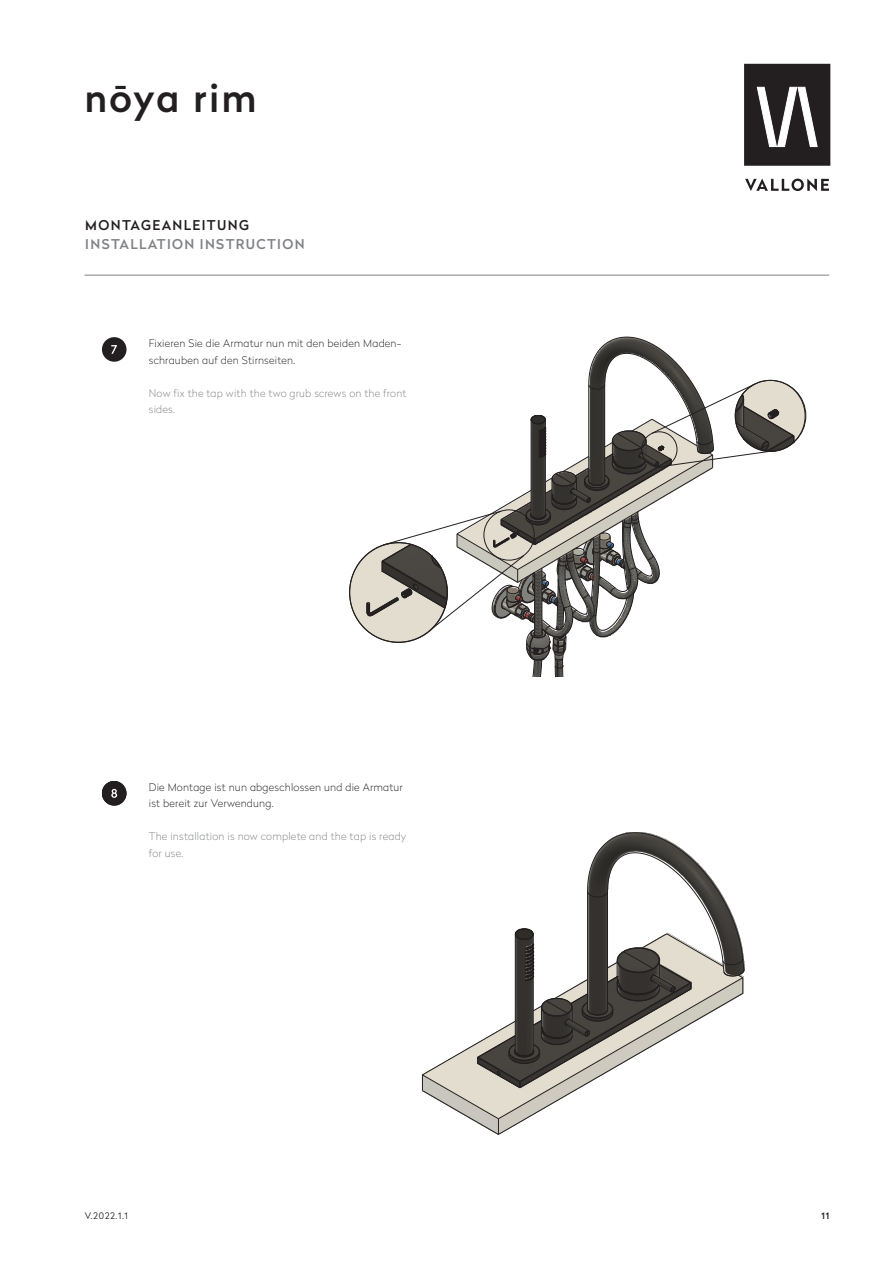
<style>
.page{position:relative;width:893px;height:1263px;background:#fff}
.page>*{position:absolute;margin:0;border:0;box-sizing:border-box;transform-origin:0 0}
.t1{font:500 38.55px "Radikal";letter-spacing:.06em;color:#231f20}
.t2{font:500 13.5px "Radikal";letter-spacing:.1em;color:#808285}
.t3{font:500 13.5px "Radikal";letter-spacing:.1em;color:#231f20}
.Fließtext_DE{font:100 10.5px/16.5px "Radikal";letter-spacing:.02em;color:#231f20}
.Fließtext_EN{font:100 10.5px/16.5px "Radikal";letter-spacing:.02em;color:#808285}
.t4{font:300 9px "Radikal";color:#231f20}
.t5{font:500 9px "Radikal";color:#231f20}
</style>
<div class="page">
<svg style="left:745px;top:179px;width:84px;height:12px"></svg>
<div style="left:745px;top:65px;width:84px;height:99px;background:#231f20"></div>
<div style="left:744px;top:64px;width:86px;height:102px;border:3px solid #231f20"></div>
<svg style="left:757px;top:87px;width:61px;height:60px"></svg>
<hr style="left:84px;top:275px;width:745px;height:1px;background:#808285">
<div style="left:102px;top:781px;width:24px;height:24px;border:1px solid #231f20;border-radius:50%"></div>
<div style="left:102px;top:337px;width:25px;height:25px;background:#231f20;border-radius:50%"></div>
<svg style="left:111px;top:345px;width:6px;height:9px"></svg>
<div style="left:102px;top:781px;width:25px;height:25px;background:#231f20;border-radius:50%"></div>
<svg style="left:111px;top:789px;width:6px;height:9px"></svg>
<svg style="left:422px;top:832px;width:323px;height:303px"></svg>
<svg style="left:349px;top:336px;width:457px;height:341px"></svg>
<h1 class="t1" style="left:84px;top:70px;width:174px">nōya rim</h1>
<p class="t3" style="left:85px;top:215px;width:165px">MONTAGEANLEITUNG</p>
<p class="t2" style="left:85px;top:235px;width:221px">INSTALLATION INSTRUCTION</p>
<p class="Fließtext_DE" style="left:149px;top:335px;width:254px">Fixieren Sie die Armatur nun mit den beiden Maden&shy;schrauben auf den Stirnseiten.</p>
<p class="Fließtext_EN" style="left:149px;top:384px;width:259px">Now fix the tap with the two grub screws on the front sides.</p>
<p class="Fließtext_DE" style="left:149px;top:778px;width:255px">Die Montage ist nun abgeschlossen und die Armatur ist bereit zur Verwendung.</p>
<p class="Fließtext_EN" style="left:149px;top:828px;width:259px">The installation is now complete and the tap is ready for use.</p>
<p class="t4" style="left:85px;top:1209px;width:45px">V.2022.1.1</p>
<p class="t5" style="left:821px;top:1209px;width:9px">11</p>
</div>
